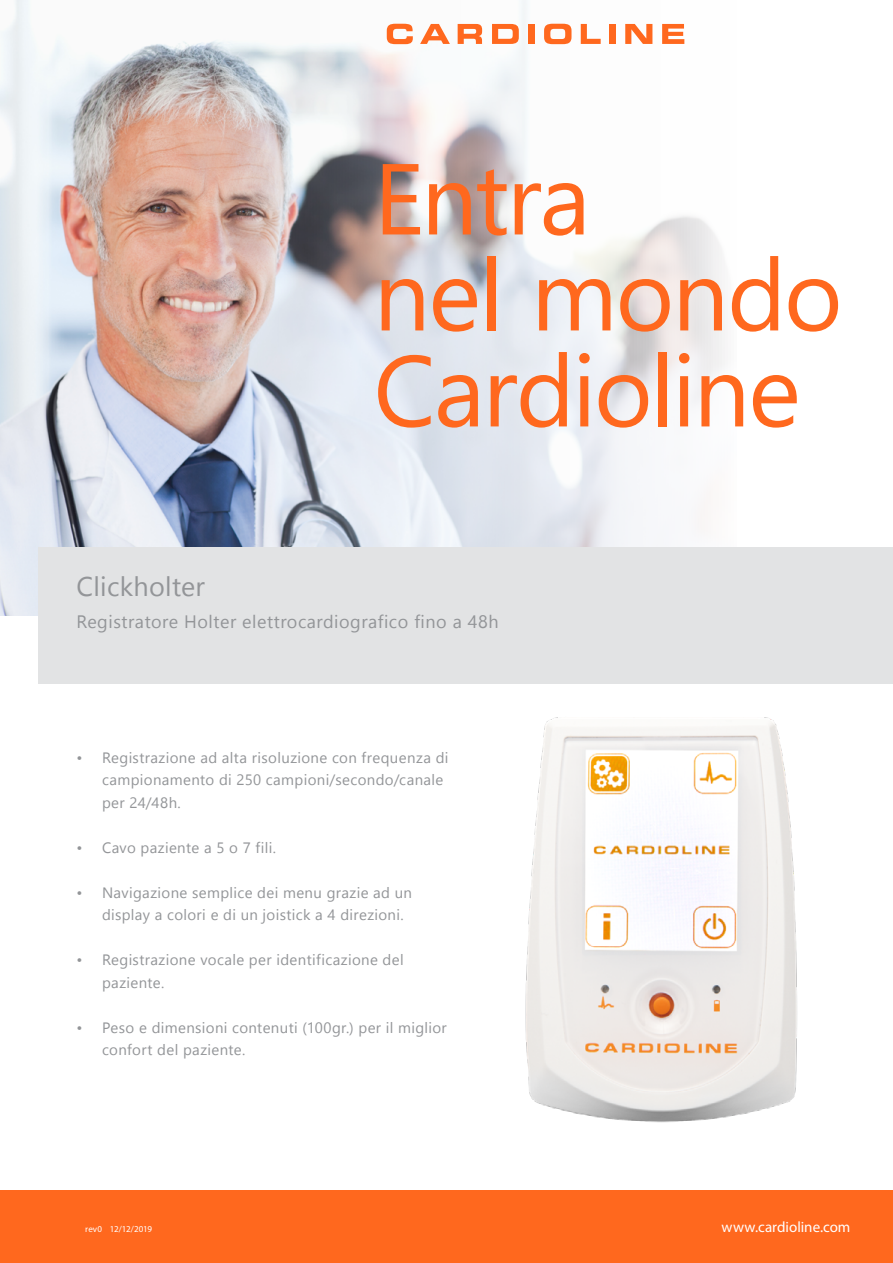
<style>
.page{position:relative;width:893px;height:1263px;background:#fff}
.page>*{position:absolute;margin:0;border:0;box-sizing:border-box;transform-origin:0 0}
.t1{font:100.5px "Segoe UI Symbol";color:#ff681e}
.t2{font:27px "Segoe UI Symbol";color:#939598}
.t3{font:18px "Segoe UI Symbol";color:#939598}
.t4{font:15px "Segoe UI Symbol";color:#939598}
.t5{font:15px "Myriad Pro";color:#fff}
.t6{font:9px "Myriad Pro";letter-spacing:-.01em;color:#fff}
</style>
<div class="page">
<div style="left:0;top:1190px;width:893px;height:73px;background:#ff681e"></div>
<img style="left:0;top:0;width:736px;height:616px">
<div style="left:38px;top:548px;width:855px;height:136px;background:#e2e3e4"></div>
<img style="left:525px;top:717px;width:272px;height:406px">
<svg style="left:387px;top:24px;width:26px;height:20px"></svg>
<svg style="left:420px;top:24px;width:30px;height:20px"></svg>
<svg style="left:458px;top:24px;width:24px;height:20px"></svg>
<svg style="left:492px;top:24px;width:27px;height:20px"></svg>
<div style="left:528px;top:24px;width:6px;height:20px;background:#ff681e"></div>
<svg style="left:544px;top:24px;width:27px;height:20px"></svg>
<svg style="left:581px;top:24px;width:20px;height:20px"></svg>
<div style="left:609px;top:24px;width:6px;height:20px;background:#ff681e"></div>
<svg style="left:625px;top:24px;width:27px;height:20px"></svg>
<svg style="left:662px;top:24px;width:22px;height:20px"></svg>
<svg style="left:383px;top:164px;width:37px;height:70px;background:#baa9a8"></svg>
<svg style="left:515px;top:183px;width:68px;height:53px"></svg>
<svg style="left:433px;top:279px;width:44px;height:53px;background:#dee3ec"></svg>
<svg style="left:539px;top:279px;width:71px;height:51px"></svg>
<svg style="left:732px;top:256px;width:4px;height:76px"></svg>
<svg style="left:378px;top:355px;width:53px;height:72px;background:#e0e5ef"></svg>
<div style="left:438px;top:375px;width:40px;height:52px;background:#dfe4ee"></div>
<svg style="left:491px;top:352px;width:76px;height:75px;background:#e6ebf2"></svg>
<svg style="left:579px;top:353px;width:11px;height:73px"></svg>
<svg style="left:679px;top:353px;width:10px;height:73px"></svg>
<svg style="left:429px;top:169px;width:78px;height:66px;background:#c3b5b5"></svg>
<h1 class="t1" style="left:373px;top:237px;width:471px">■● □■□</h1>
<h1 class="t1" style="left:594px;top:333px;width:158px">□●■</h1>
<h2 class="t2" style="left:94px;top:571px;width:89px">● □●▼</h2>
<p class="t3" style="left:113px;top:611px;width:50px">▲▼ ▼□</p>
<p class="t3" style="left:184px;top:611px;width:37px">★□●▼</p>
<p class="t3" style="left:252px;top:611px;width:47px">● ▼▼□</p>
<p class="t3" style="left:398px;top:611px;width:81px">□ ■□ ✔</p>
<p class="t4" style="left:77px;top:749px;width:8px">•</p>
<p class="t4" style="left:262px;top:749px;width:59px">▲□●◆ □■</p>
<p class="t4" style="left:381px;top:749px;width:36px">❑◆ ■</p>
<p class="t4" style="left:191px;top:771px;width:24px">■▼□</p>
<p class="t4" style="left:308px;top:771px;width:88px">□■▲ □■□</p>
<p class="t4" style="left:77px;top:839px;width:8px">•</p>
<p class="t4" style="left:77px;top:884px;width:8px">•</p>
<p class="t4" style="left:121px;top:884px;width:78px">❖ □■ ▲</p>
<p class="t4" style="left:230px;top:884px;width:5px">●</p>
<p class="t4" style="left:174px;top:906px;width:23px">□●□</p>
<p class="t4" style="left:241px;top:906px;width:52px">◆■ □ ▲▼</p>
<p class="t4" style="left:77px;top:951px;width:8px">•</p>
<p class="t4" style="left:170px;top:951px;width:68px">□■ ❖□ ●</p>
<p class="t4" style="left:400px;top:951px;width:5px">●</p>
<p class="t4" style="left:77px;top:1019px;width:8px">•</p>
<p class="t4" style="left:186px;top:1019px;width:109px">■▲ □■ □■▼ ■◆▼</p>
<p class="t4" style="left:390px;top:1019px;width:53px">● ● □</p>
<p class="t4" style="left:109px;top:1041px;width:45px">□■□▼</p>
<p class="t4" style="left:175px;top:1041px;width:5px">●</p>
<p class="t6" style="left:85px;top:1223px;width:68px">rev0 12/12/2019</p>
<p class="t5" style="left:722px;top:1218px;width:130px">www.cardioline.com</p>
</div>
